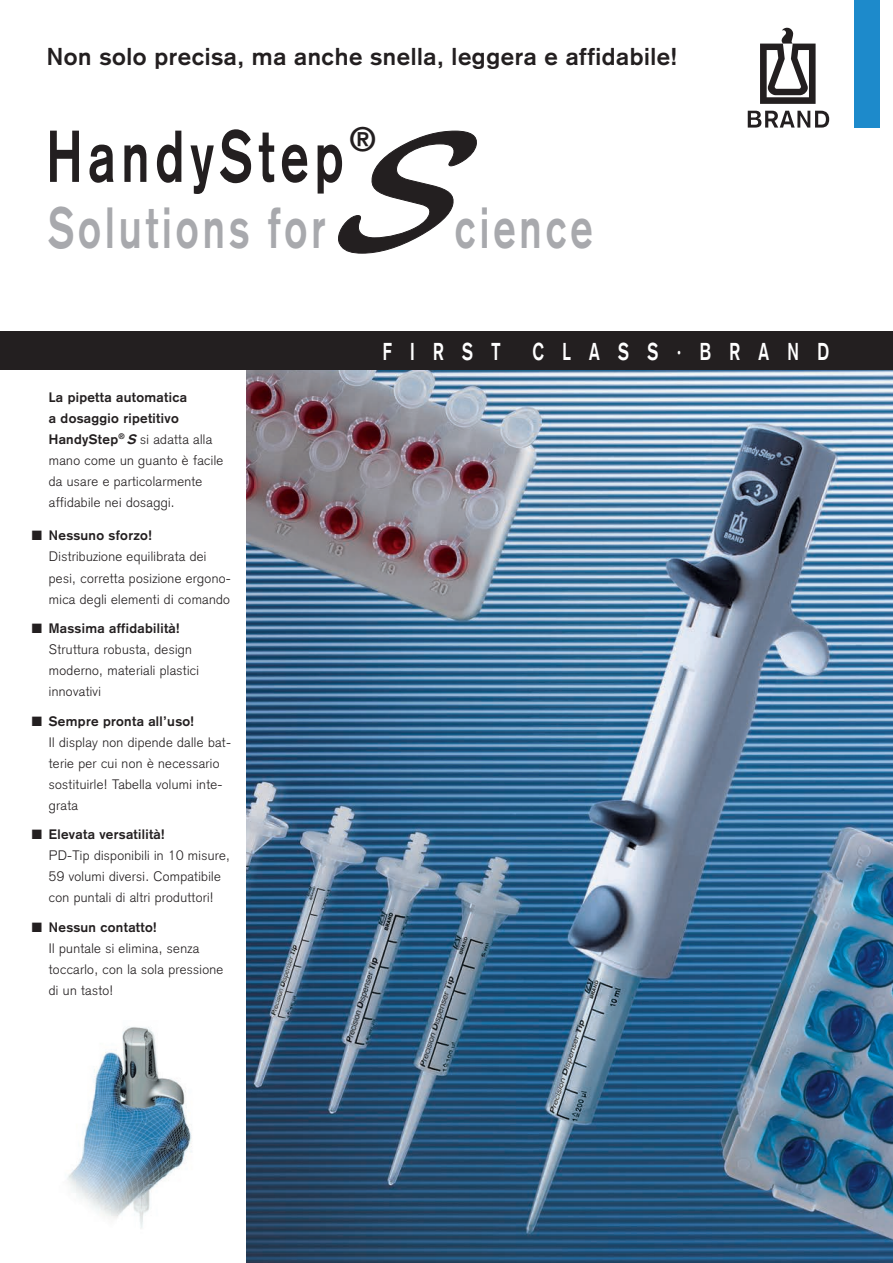
<style>
.page{position:relative;width:893px;height:1263px;background:#fff}
.page>*{position:absolute;margin:0;border:0;box-sizing:border-box;transform-origin:0 0}
.t1{font:italic 180px "Blacklight D";color:#231f20}
.t2{font:700 72px "Akzidenz Grotesk";letter-spacing:.12em;color:#231f20;scale:.7 1}
.t3{font:700 57px "Akzidenz Grotesk";letter-spacing:.1em;color:#a8a9ad;scale:.7 1}
.t4{font:700 24px "Akzidenz Grotesk";letter-spacing:.025em;color:#231f20}
.t5{font:700 24px "Akzidenz Grotesk";letter-spacing:1.095em;color:#fff;scale:.7 1}
.t6{font:300 13.5px/21px "Akzidenz Grotesk";letter-spacing:.025em;color:#231f20}
.s1{font-weight:700}
.s2{font-weight:700;font-style:italic}
</style>
<div class="page">
<img style="left:247px;top:370px;width:646px;height:893px">
<div style="left:0;top:332px;width:893px;height:38px;background:#231f20"></div>
<img style="left:67px;top:1027px;width:125px;height:201px">
<div style="left:855px;top:0;width:25px;height:128px;background:#1d8acb"></div>
<svg style="left:748px;top:111px;width:81px;height:17px"></svg>
<svg style="left:760px;top:28px;width:56px;height:76px"></svg>
<svg style="left:338px;top:130px;width:139px;height:124px"></svg>
<h3 class="t4" style="left:47px;top:43px;width:632px">Non solo precisa, ma anche snella, leggera e affidabile!</h3>
<h2 class="t2" style="left:47px;top:114px;width:472px">HandyStep <sup>®</sup></h2>
<h3 class="t3" style="left:48px;top:195px;width:397px">Solutions for</h3>
<h1 class="t1" style="left:343px;top:82px;width:156px">S</h1>
<h3 class="t3" style="left:455px;top:195px;width:198px">cience</h3>
<p class="t6" style="left:49px;top:387px;width:176px"><span class="s1">La pipetta automatica<br>a dosaggio ripetitivo<br>HandyStep</span><sup>®</sup> <span class="s2">S</span>si adatta alla mano come un guanto è facile da usare e particolarmente affidabile nei dosaggi.</p>
<p class="t6" style="left:49px;top:525px;width:183px;text-indent:-17px">■ <span class="s1">Nessuno sforzo!<br></span>Distribuzione equilibrata dei pesi, corretta posizione ergono&shy;mica degli elementi di comando</p>
<p class="t6" style="left:49px;top:618px;width:152px;text-indent:-17px">■ <span class="s1">Massima affidabilità!<br></span>Struttura robusta, design moderno, materiali plastici innovativi</p>
<p class="t6" style="left:49px;top:710px;width:184px;text-indent:-17px">■ <span class="s1">Sempre pronta all’uso!<br></span>Il display non dipende dalle bat&shy;terie per cui non è necessario sostituirle! Tabella volumi inte&shy;grata</p>
<p class="t6" style="left:49px;top:824px;width:183px;text-indent:-17px">■ <span class="s1">Elevata versatilità!<br></span>PD-Tip disponibili in 10 misure,<br>59 volumi diversi. Compatibile con puntali di altri produttori!</p>
<p class="t6" style="left:49px;top:916px;width:176px;text-indent:-17px">■ <span class="s1">Nessun contatto!<br></span>Il puntale si elimina, senza toccarlo, con la sola pressione di un tasto!</p>
<h3 class="t5" style="left:383px;top:337px;width:170px">FIRST</h3>
<h3 class="t5" style="left:532px;top:337px;width:425px">CLASS·BRAND</h3>
</div>
